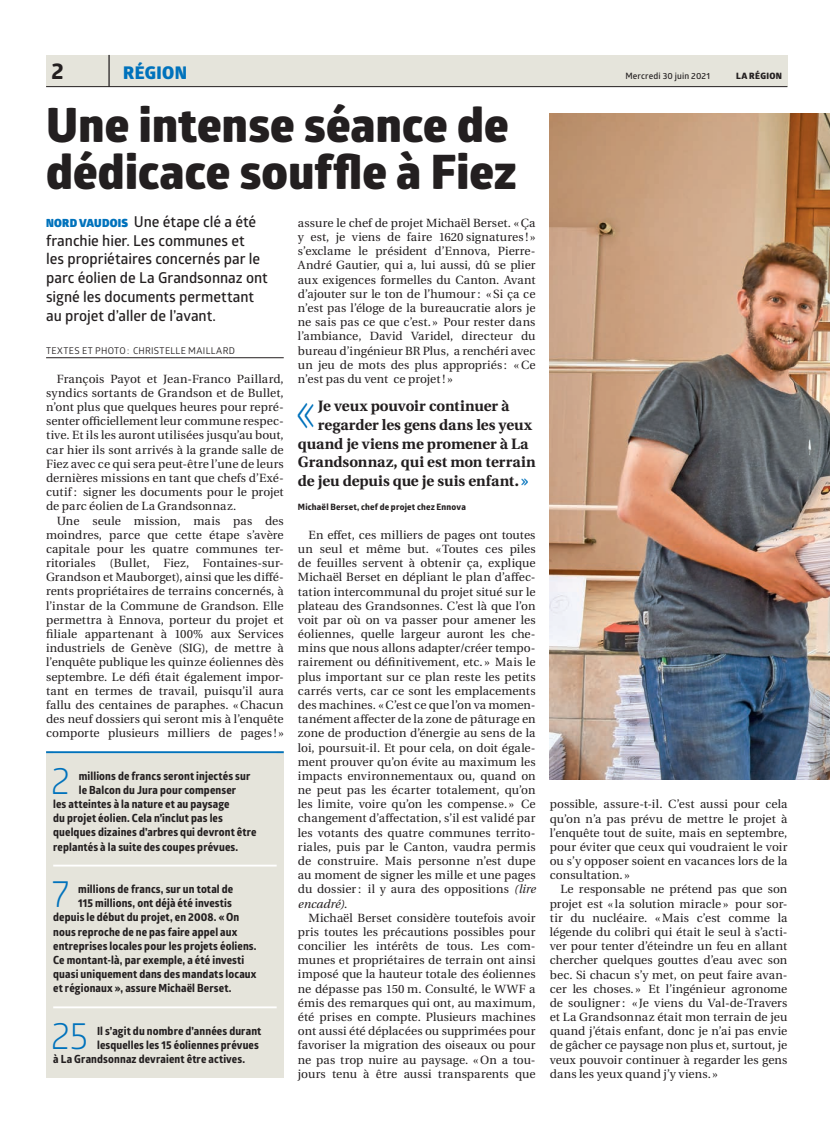
<style>
.page{position:relative;width:830px;height:1134px;background:#fff}
.page>*{position:absolute;margin:0;border:0;box-sizing:border-box;transform-origin:0 0}
.t1{font:53.38px "Glober";color:#0072bc;scale:.77 1}
.t2{font:800 47.5px/47.5px "Glober";letter-spacing:.005em;color:#231f20}
.t3{font:37.75px "Glober";color:#0072bc;scale:.94 1}
.t4{font:700 22.5px "Globerx";color:#231f20}
.t5{font:800 17.5px "Glober";letter-spacing:.02em;color:#0072bc}
.t6{font:600 15px/18.8px "Glober";letter-spacing:-.005em;color:#231f20}
.t7{font:700 15px "Heuristica";letter-spacing:-.005em;color:#231f20}
.t8{font:11.88px/14.1px "Heuristica";letter-spacing:.005em;color:#231f20;text-align:justify}
.t9{font:700 11.25px "Globerx";letter-spacing:.015em;color:#231f20;scale:.94 1}
.t10{font:9.38px "Glober";letter-spacing:.035em;color:#231f20}
.t11{font:700 8.75px "Globerx";letter-spacing:.02em;color:#231f20}
.t12{font:600 8.75px "Glober";letter-spacing:.02em;color:#231f20}
.t13{font:800 8.75px "Glober";letter-spacing:.04em;color:#231f20}
.s1{font-weight:900;font-size:11.25px;color:#0072bc}
.s2{font-family:"Glober";font-weight:600;color:#0072bc}
.s3{font-style:italic}
</style>
<div class="page">
<div style="left:46px;top:55px;width:741px;height:32px;background:#e5e4db"></div>
<hr style="left:108px;top:55px;width:2px;height:32px;background:#231f20">
<hr style="left:46px;top:86px;width:741px;height:1px;background:#231f20">
<img style="left:549px;top:113px;width:280px;height:667px">
<hr style="left:46px;top:357px;width:237px;height:1px;background:#231f20">
<div style="left:46px;top:751px;width:237px;height:326px;background:#e5e4db"></div>
<hr style="left:53px;top:865px;width:223px;height:1px;background:#fff">
<hr style="left:53px;top:1006px;width:223px;height:2px;background:#fff">
<hr style="left:46px;top:751px;width:237px;height:2px;background:#0072bc">
<h3 class="t4" style="left:51px;top:55px;width:14px">2</h3>
<h3 class="t5" style="left:123px;top:60px;width:65px">RÉGION</h3>
<p class="t12" style="left:625px;top:70px;width:86px">Mercredi 30 juin 2021</p>
<p class="t13" style="left:735px;top:69px;width:47px">LA RÉGION</p>
<h2 class="t2" style="left:46px;top:101px;width:472px">Une intense séance de dédicace souffle à Fiez</h2>
<p class="t6" style="left:46px;top:212px;width:223px"><span class="s1">NORD VAUDOIS</span> Une étape clé a été franchie hier. Les communes et<br>les propriétaires concernés par le parc éolien de La Grandsonnaz ont signé les documents permettant au projet d’aller de l’avant.</p>
<p class="t10" style="left:46px;top:344px;width:190px">TEXTES ET PHOTO : CHRISTELLE MAILLARD</p>
<p class="t8" style="left:46px;top:372px;width:239px;text-indent:11px">François Payot et Jean-Franco Paillard, syndics sortants de Grandson et de Bullet, n’ont plus que quelques heures pour repré&shy;senter officiellement leur commune respec&shy;tive. Et ils les auront utilisées jusqu’au bout, car hier ils sont arrivés à la grande salle de Fiez avec ce qui sera peut-être l’une de leurs dernières missions en tant que chefs d’Exé&shy;cutif: signer les documents pour le projet de parc éolien de La Grandsonnaz.</p>
<p class="t8" style="left:46px;top:513px;width:239px;text-indent:11px">Une seule mission, mais pas des moindres, parce que cette étape s’avère capitale pour les quatre communes ter&shy;ritoriales (Bullet, Fiez, Fontaines-sur-Grandson et Mauborget), ainsi que les diffé&shy;rents propriétaires de terrains concernés, à l’instar de la Commune de Grandson. Elle permettra à Ennova, porteur du projet et filiale appartenant à 100% aux Services industriels de Genève (SIG), de mettre à l’enquête publique les quinze éoliennes dès septembre. Le défi était également impor&shy;tant en termes de travail, puisqu’il aura fallu des centaines de paraphes. « Chacun des neuf dossiers qui seront mis à l’enquête comporte plusieurs milliers de pages ! »</p>
<p class="t8" style="left:298px;top:216px;width:239px">assure le chef de projet Michaël Berset. « Ça y est, je viens de faire 1620 signatures ! » s’exclame le président d’Ennova, Pierre-André Gautier, qui a, lui aussi, dû se plier aux exigences formelles du Canton. Avant d’ajouter sur le ton de l’humour : « Si ça ce n’est pas l’éloge de la bureaucratie alors je ne sais pas ce que c’est. » Pour rester dans l’ambiance, David Varidel, directeur du bureau d’ingénieur BR Plus, a renchéri avec un jeu de mots des plus appropriés : « Ce n’est pas du vent ce projet ! »</p>
<h1 class="t1" style="left:296px;top:374px;width:28px">«</h1>
<p class="t7" style="left:317px;top:394px;width:193px">Je veux pouvoir continuer à</p>
<p class="t7" style="left:317px;top:413px;width:216px">regarder les gens dans les yeux</p>
<p class="t7" style="left:298px;top:431px;width:232px">quand je viens me promener à La</p>
<p class="t7" style="left:298px;top:450px;width:239px">Grandsonnaz, qui est mon terrain</p>
<p class="t7" style="left:298px;top:469px;width:232px">de jeu depuis que je suis enfant. <span class="s2">»</span></p>
<p class="t11" style="left:298px;top:501px;width:169px">Michaël Berset, chef de projet chez Ennova</p>
<p class="t8" style="left:298px;top:528px;width:239px;text-indent:11px">En effet, ces milliers de pages ont toutes un seul et même but. «Toutes ces piles de feuilles servent à obtenir ça, explique Michaël Berset en dépliant le plan d’affec&shy;tation intercommunal du projet situé sur le plateau des Grandsonnes. C’est là que l’on voit par où on va passer pour amener les éoliennes, quelle largeur auront les che&shy;mins que nous allons adapter/créer tempo&shy;rairement ou définitivement, etc. » Mais le plus important sur ce plan reste les petits carrés verts, car ce sont les emplacements des machines. « C’est ce que l’on va momen&shy;tanément affecter de la zone de pâturage en zone de production d’énergie au sens de la loi, poursuit-il. Et pour cela, on doit égale&shy;ment prouver qu’on évite au maximum les impacts environnementaux ou, quand on ne peut pas les écarter totalement, qu’on les limite, voire qu’on les compense. » Ce changement d’affectation, s’il est validé par les votants des quatre communes territo&shy;riales, puis par le Canton, vaudra permis de construire. Mais personne n’est dupe au moment de signer les mille et une pages du dossier : il y aura des oppositions <span class="s3">(lire encadré)</span>.</p>
<p class="t8" style="left:298px;top:911px;width:239px;text-indent:11px">Michaël Berset considère toutefois avoir pris toutes les précautions possibles pour concilier les intérêts de tous. Les com&shy;munes et propriétaires de terrain ont ainsi imposé que la hauteur totale des éoliennes ne dépasse pas 150 m. Consulté, le WWF a émis des remarques qui ont, au maximum, été prises en compte. Plusieurs machines ont aussi été déplacées ou supprimées pour favoriser la migration des oiseaux ou pour ne pas trop nuire au paysage. « On a tou&shy;jours tenu à être aussi transparents que</p>
<h3 class="t3" style="left:51px;top:754px;width:21px">2</h3>
<p class="t9" style="left:79px;top:767px;width:184px">millions de francs seront injectés sur</p>
<p class="t9" style="left:79px;top:782px;width:169px">le Balcon du Jura pour compenser</p>
<p class="t9" style="left:53px;top:796px;width:189px">les atteintes à la nature et au paysage</p>
<p class="t9" style="left:53px;top:810px;width:182px">du projet éolien. Cela n’inclut pas les</p>
<p class="t9" style="left:53px;top:824px;width:218px">quelques dizaines d’arbres qui devront être</p>
<p class="t9" style="left:53px;top:838px;width:198px">replantés à la suite des coupes prévues.</p>
<h3 class="t3" style="left:52px;top:867px;width:20px">7</h3>
<p class="t9" style="left:78px;top:881px;width:166px">millions de francs, sur un total de</p>
<p class="t8" style="left:549px;top:797px;width:239px">possible, assure-t-il. C’est aussi pour cela qu’on n’a pas prévu de mettre le projet à l’enquête tout de suite, mais en septembre, pour éviter que ceux qui voudraient le voir ou s’y opposer soient en vacances lors de la consultation. »</p>
<p class="t8" style="left:549px;top:882px;width:239px;text-indent:11px">Le responsable ne prétend pas que son projet est « la solution miracle » pour sor&shy;tir du nucléaire. « Mais c’est comme la légende du colibri qui était le seul à s’acti&shy;ver pour tenter d’éteindre un feu en allant chercher quelques gouttes d’eau avec son bec. Si chacun s’y met, on peut faire avan&shy;cer les choses. » Et l’ingénieur agronome de souligner : « Je viens du Val-de-Travers et La Grandsonnaz était mon terrain de jeu quand j’étais enfant, donc je n’ai pas envie de gâcher ce paysage non plus et, surtout, je veux pouvoir continuer à regarder les gens dans les yeux quand j’y viens. »</p>
<p class="t9" style="left:78px;top:895px;width:165px">115 millions, ont déjà été investis</p>
<p class="t9" style="left:53px;top:909px;width:199px">depuis le début du projet, en 2008. « On</p>
<p class="t9" style="left:53px;top:923px;width:197px">nous reproche de ne pas faire appel aux</p>
<p class="t9" style="left:53px;top:937px;width:218px">entreprises locales pour les projets éoliens.</p>
<p class="t9" style="left:53px;top:952px;width:205px">Ce montant-là, par exemple, a été investi</p>
<p class="t9" style="left:53px;top:966px;width:218px">quasi uniquement dans des mandats locaux</p>
<p class="t9" style="left:53px;top:980px;width:191px">et régionaux », assure Michaël Berset.</p>
<h3 class="t3" style="left:51px;top:1009px;width:41px">25</h3>
<p class="t9" style="left:97px;top:1022px;width:176px">Il s’agit du nombre d’années durant</p>
<p class="t9" style="left:97px;top:1037px;width:173px">lesquelles les 15 éoliennes prévues</p>
<p class="t9" style="left:53px;top:1051px;width:205px">à La Grandsonnaz devraient être actives.</p>
</div>
